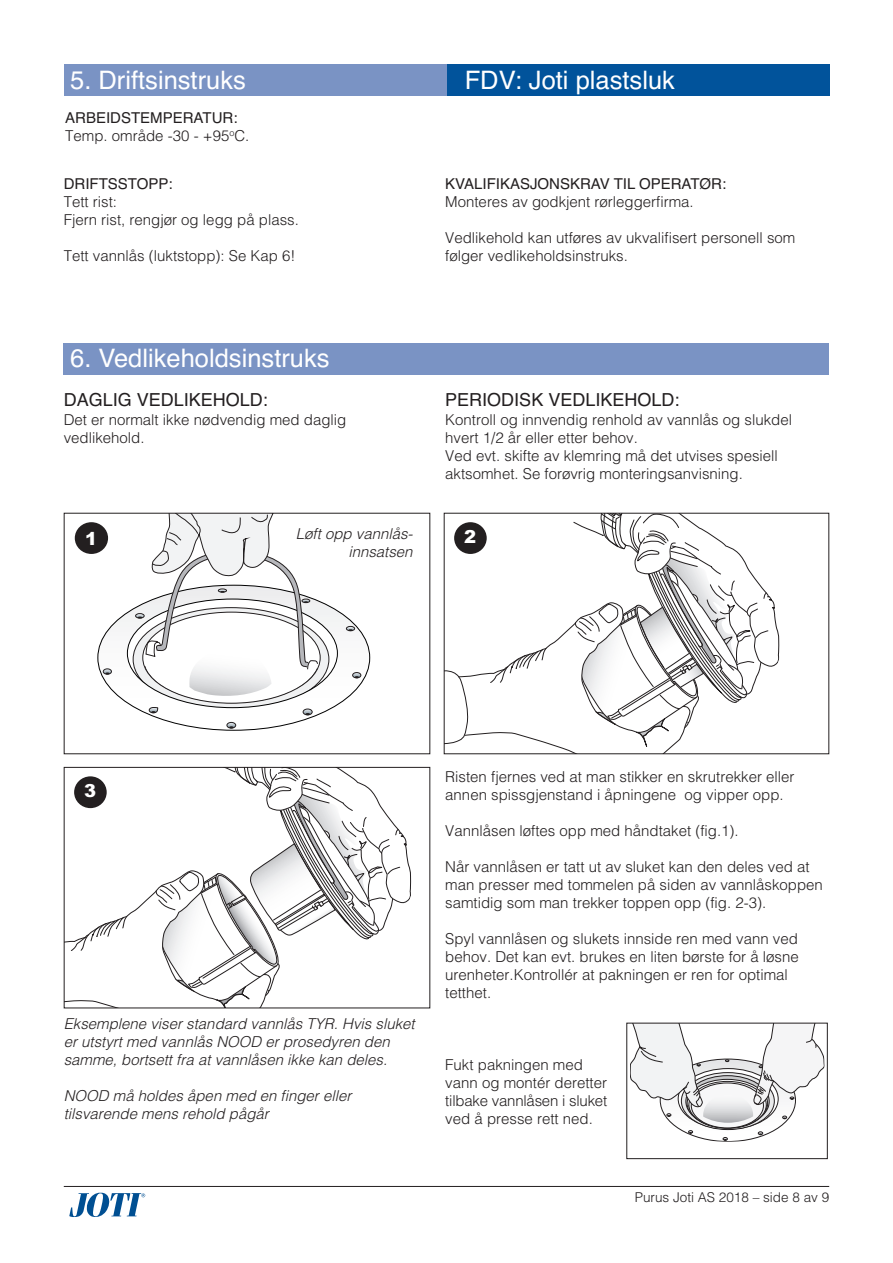
<style>
.page{position:relative;width:893px;height:1263px;background:#fff}
.page>*{position:absolute;margin:0;border:0;box-sizing:border-box;transform-origin:0 0}
.t1{font:25.5px "Helvetica";color:#fff}
.t2{font:18px "Helvetica";color:#231f20}
.t3{font:900 18px "Arial";color:#fff}
.t4{font:300 15px/18px "Helvetica";color:#231f20}
.t5{font:italic 300 15px/18px "Helvetica";color:#231f20}
.t6{font:15px "Helvetica";color:#231f20}
.t7{font:300 13.5px "Helvetica";color:#231f20}
.s1{font-weight:400}
</style>
<div class="page">
<hr style="left:64px;top:1186px;width:765px;height:1px;background:#231f20">
<svg style="left:69px;top:1192px;width:76px;height:25px"></svg>
<div style="left:64px;top:64px;width:383px;height:32px;background:#7a93c4"></div>
<div style="left:447px;top:64px;width:382px;height:32px;background:#01539b"></div>
<div style="left:64px;top:343px;width:765px;height:32px;background:#7a93c4"></div>
<svg style="left:97px;top:515px;width:273px;height:216px"></svg>
<svg style="left:446px;top:515px;width:334px;height:237px"></svg>
<div style="left:75px;top:522px;width:33px;height:32px;background:#231f20;border-radius:50%"></div>
<div style="left:454px;top:522px;width:33px;height:32px;background:#231f20;border-radius:50%"></div>
<svg style="left:66px;top:769px;width:346px;height:237px"></svg>
<div style="left:64px;top:767px;width:366px;height:241px;border:1px solid #231f20"></div>
<div style="left:74px;top:776px;width:33px;height:32px;background:#231f20;border-radius:50%"></div>
<svg style="left:630px;top:1025px;width:195px;height:116px"></svg>
<div style="left:626px;top:1023px;width:202px;height:136px;border:1px solid #231f20"></div>
<h1 class="t1" style="left:70px;top:65px;width:177px">5. Driftsinstruks</h1>
<h1 class="t1" style="left:465px;top:65px;width:212px">FDV: Joti plastsluk</h1>
<p class="t4" style="left:65px;top:108px;width:186px"><span class="s1">ARBEIDSTEMPERATUR:<br></span>Temp. område -30 - +95<sup>o</sup>C.</p>
<p class="t6" style="left:64px;top:175px;width:110px">DRIFTSSTOPP:</p>
<p class="t4" style="left:64px;top:192px;width:237px">Tett rist:<br>Fjern rist, rengjør og legg på plass.</p>
<p class="t4" style="left:64px;top:246px;width:233px">Tett vannlås (luktstopp): Se Kap 6!</p>
<h1 class="t1" style="left:70px;top:344px;width:261px">6. Vedlikeholdsinstruks</h1>
<p class="t2" style="left:64px;top:389px;width:206px">DAGLIG VEDLIKEHOLD:</p>
<p class="t4" style="left:64px;top:410px;width:284px">Det er normalt ikke nødvendig med daglig vedlikehold.</p>
<p class="t6" style="left:445px;top:175px;width:282px">KVALIFIKASJONSKRAV TIL OPERATØR:</p>
<p class="t4" style="left:445px;top:192px;width:250px">Monteres av godkjent rørleggerfirma.</p>
<p class="t4" style="left:445px;top:228px;width:352px">Vedlikehold kan utføres av ukvalifisert personell som følger vedlikeholdsinstruks.</p>
<p class="t2" style="left:445px;top:389px;width:236px">PERIODISK VEDLIKEHOLD:</p>
<p class="t4" style="left:445px;top:410px;width:348px">Kontroll og innvendig renhold av vannlås og slukdel hvert 1/2 år eller etter behov.<br>Ved evt. skifte av klemring må det utvises spesiell aktsomhet. Se forøvrig monteringsanvisning.</p>
<p class="t5" style="left:296px;top:524px;width:118px;text-align:right">Løft opp vannlås&shy;innsatsen</p>
<p class="t3" style="left:85px;top:528px;width:14px">1</p>
<p class="t3" style="left:464px;top:526px;width:14px">2</p>
<p class="t3" style="left:84px;top:780px;width:14px">3</p>
<p class="t5" style="left:64px;top:1013px;width:352px">Eksemplene viser standard vannlås TYR. Hvis sluket er utstyrt med vannlås NOOD er prosedyren den samme, bortsett fra at vannlåsen ikke kan deles.</p>
<p class="t5" style="left:64px;top:1085px;width:289px">NOOD må holdes åpen med en finger eller tilsvarende mens rehold pågår</p>
<p class="t4" style="left:445px;top:767px;width:351px">Risten fjernes ved at man stikker en skrutrekker eller annen spissgjenstand i åpningene og vipper opp.</p>
<p class="t4" style="left:445px;top:821px;width:295px">Vannlåsen løftes opp med håndtaket (fig.1).</p>
<p class="t4" style="left:445px;top:857px;width:379px">Når vannlåsen er tatt ut av sluket kan den deles ved at man presser med tommelen på siden av vannlåskoppen samtidig som man trekker toppen opp (fig. 2-3).</p>
<p class="t4" style="left:445px;top:929px;width:355px">Spyl vannlåsen og slukets innside ren med vann ved behov. Det kan evt. brukes en liten børste for å løsne urenheter.Kontrollér at pakningen er ren for optimal tetthet.</p>
<p class="t4" style="left:445px;top:1055px;width:163px">Fukt pakningen med vann og montér deretter tilbake vannlåsen i sluket ved å presse rett ned.</p>
<p class="t7" style="left:635px;top:1186px;width:196px">Purus Joti AS 2018 – side 8 av 9</p>
</div>
